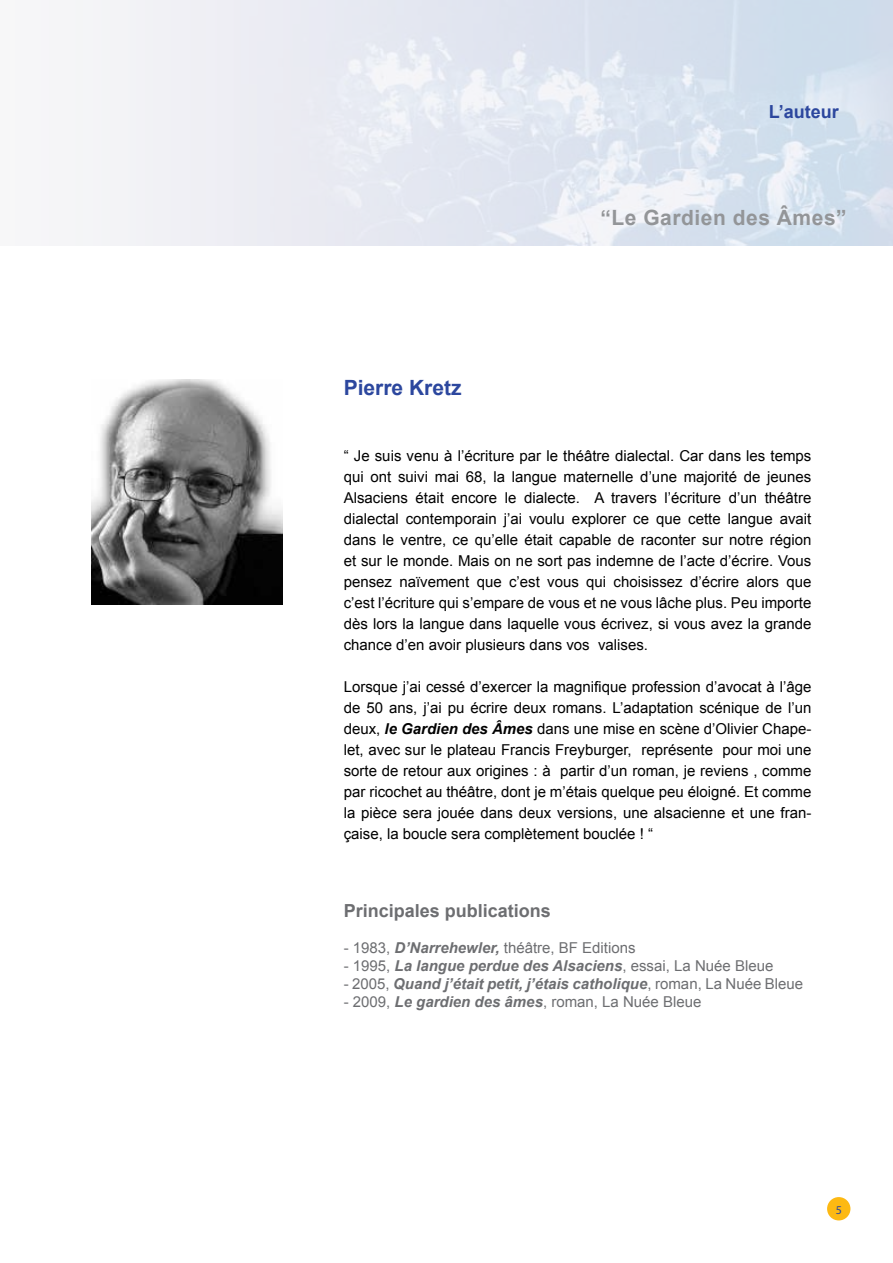
<style>
.page{position:relative;width:893px;height:1263px;background:#fff}
.page>*{position:absolute;margin:0;border:0;box-sizing:border-box;transform-origin:0 0}
.t1{font:700 21px "Arial";letter-spacing:.025em;color:#939598}
.t2{font:700 21px "Arial";color:#2c479e}
.t3{font:700 18px "Arial";color:#6d6e71}
.t4{font:700 18px "Arial";color:#2c479e}
.t5{font:15px/21px "Arial";color:#000;text-align:justify}
.t6{font:italic 700 15px "Arial";color:#6d6e71}
.t7{font:15px "Arial";color:#6d6e71}
.t8{font:12px "Myriad Pro";color:#2c479e}
.s1{font-weight:700;font-style:italic}
.s2{font-weight:400;font-style:normal}
</style>
<div class="page">
<div style="left:827px;top:1197px;width:23px;height:23px;background:#fdb913;border-radius:50%"></div>
<img style="left:91px;top:379px;width:192px;height:225px">
<p class="t4" style="left:769px;top:100px;width:72px">L’auteur</p>
<h1 class="t2" style="left:344px;top:373px;width:119px">Pierre Kretz</h1>
<h1 class="t1" style="left:600px;top:203px;width:248px">“Le Gardien des Âmes”</h1>
<p class="t5" style="left:344px;top:445px;width:469px">“ Je suis venu à l’écriture par le théâtre dialectal. Car dans les temps qui ont suivi mai 68, la langue maternelle d’une majorité de jeunes Alsaciens était encore le dialecte. A travers l’écriture d’un théâtre dialectal contemporain j’ai voulu explorer ce que cette langue avait dans le ventre, ce qu’elle était capable de raconter sur notre région et sur le monde. Mais on ne sort pas indemne de l’acte d’écrire. Vous pensez naïvement que c’est vous qui choisissez d’écrire alors que c’est l’écriture qui s’empare de vous et ne vous lâche plus. Peu importe dès lors la langue dans laquelle vous écrivez, si vous avez la grande chance d’en avoir plusieurs dans vos valises.</p>
<p class="t5" style="left:344px;top:676px;width:469px">Lorsque j’ai cessé d’exercer la magnifique profession d’avocat à l’âge de 50 ans, j’ai pu écrire deux romans. L’adaptation scénique de l’un deux, <span class="s1">le Gardien des Âmes</span> dans une mise en scène d’Olivier Chape&shy;let, avec sur le plateau Francis Freyburger, représente pour moi une sorte de retour aux origines : à partir d’un roman, je reviens , comme par ricochet au théâtre, dont je m’étais quelque peu éloigné. Et comme la pièce sera jouée dans deux versions, une alsacienne et une fran&shy;çaise, la boucle sera complètement bouclée ! “</p>
<p class="t3" style="left:344px;top:899px;width:209px">Principales publications</p>
<p class="t7" style="left:344px;top:938px;width:293px">- 1983, <span class="s1">D’Narrehewler,</span> théâtre, BF Editions</p>
<p class="t6" style="left:344px;top:956px;width:431px"><span class="s2">- 1995,</span> La langue perdue des Alsaciens<span class="s2">, essai, La Nuée Bleue</span></p>
<p class="t6" style="left:344px;top:974px;width:461px"><span class="s2">- 2005,</span> Quand j’était petit, j’étais catholique<span class="s2">, roman, La Nuée Bleue</span></p>
<p class="t7" style="left:344px;top:992px;width:359px">- 2009, <span class="s1">Le gardien des âmes</span>, roman, La Nuée Bleue</p>
<p class="t8" style="left:836px;top:1202px;width:8px">5</p>
</div>
